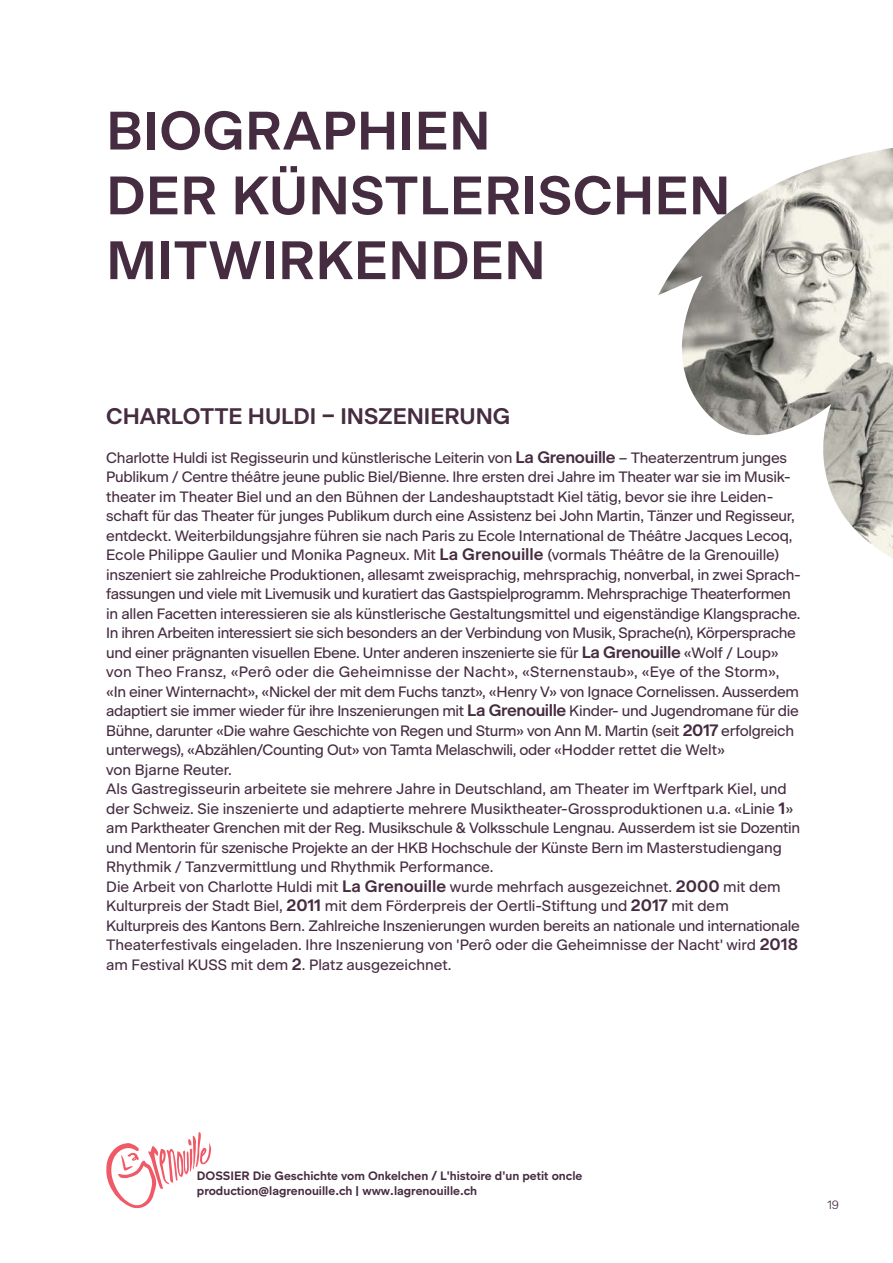
<style>
.page{position:relative;width:893px;height:1263px;background:#fff}
.page>*{position:absolute;margin:0;border:0;box-sizing:border-box;transform-origin:0 0}
.t1{font:600 54px/64.8px "Beausite Classic";letter-spacing:.01em;color:#462c41}
.t2{font:600 22.5px "Beausite Classic";letter-spacing:-.005em;color:#462c41}
.t3{font:15px/19.5px "Beausite Classic";letter-spacing:-.015em;color:#462c41}
.t4{font:700 12px/14.4px "Epoque Grotesk";color:#462c41}
.t5{font:300 12px "Beausite Classic";color:#462c41}
.s1{font-weight:600;font-size:16.5px}
</style>
<div class="page">
<img style="left:658px;top:148px;width:235px;height:410px">
<svg style="left:106px;top:1132px;width:105px;height:77px"></svg>
<h1 class="t1" style="left:106px;top:94px;width:626px">BIOGRAPHIEN<br>DER KÜNSTLERISCHEN<br>MITWIRKENDEN</h1>
<h2 class="t2" style="left:106px;top:399px;width:406px">CHARLOTTE HULDI – INSZENIERUNG</h2>
<p class="t3" style="left:106px;top:446px;width:696px">Charlotte Huldi ist Regisseurin und künstlerische Leiterin von <span class="s1">La Grenouille</span> – Theaterzentrum junges Publikum / Centre théâtre jeune public Biel/Bienne. Ihre ersten drei Jahre im Theater war sie im Musik&shy;theater im Theater Biel und an den Bühnen der Landeshauptstadt Kiel tätig, bevor sie ihre Leiden&shy;schaft für das Theater für junges Publikum durch eine Assistenz bei John Martin, Tänzer und Regisseur, entdeckt. Weiterbildungsjahre führen sie nach Paris zu Ecole International de Théâtre Jacques Lecoq, Ecole Philippe Gaulier und Monika Pagneux. Mit <span class="s1">La Grenouille</span> (vormals Théâtre de la Grenouille) inszeniert sie zahlreiche Produktionen, allesamt zweisprachig, mehrsprachig, nonverbal, in zwei Sprach&shy;fassungen und viele mit Livemusik und kuratiert das Gastspielprogramm. Mehrsprachige Theaterformen in allen Facetten interessieren sie als künstlerische Gestaltungsmittel und eigenständige Klangsprache.<br>In ihren Arbeiten interessiert sie sich besonders an der Verbindung von Musik, Sprache(n), Körpersprache und einer prägnanten visuellen Ebene. Unter anderen inszenierte sie für <span class="s1">La Grenouille</span> «Wolf / Loup» von Theo Fransz, «Perô oder die Geheimnisse der Nacht», «Sternenstaub», «Eye of the Storm», «In einer Winternacht», «Nickel der mit dem Fuchs tanzt», «Henry V» von Ignace Cornelissen. Ausserdem adaptiert sie immer wieder für ihre Inszenierungen mit <span class="s1">La Grenouille</span> Kinder- und Jugendromane für die Bühne, darunter «Die wahre Geschichte von Regen und Sturm» von Ann M. Martin (seit <span class="s1">2017</span> erfolgreich unterwegs), «Abzählen/Counting Out» von Tamta Melaschwili, oder «Hodder rettet die Welt»<br>von Bjarne Reuter.<br>Als Gastregisseurin arbeitete sie mehrere Jahre in Deutschland, am Theater im Werftpark Kiel, und der Schweiz. Sie inszenierte und adaptierte mehrere Musiktheater-Grossproduktionen u.a. «Linie <span class="s1">1</span>» am Parktheater Grenchen mit der Reg. Musikschule &amp; Volksschule Lengnau. Ausserdem ist sie Dozentin und Mentorin für szenische Projekte an der HKB Hochschule der Künste Bern im Masterstudiengang Rhythmik / Tanzvermittlung und Rhythmik Performance.<br>Die Arbeit von Charlotte Huldi mit <span class="s1">La Grenouille</span> wurde mehrfach ausgezeichnet. <span class="s1">2000</span> mit dem Kulturpreis der Stadt Biel, <span class="s1">2011</span> mit dem Förderpreis der Oertli-Stiftung und <span class="s1">2017</span> mit dem Kulturpreis des Kantons Bern. Zahlreiche Inszenierungen wurden bereits an nationale und internationale Theaterfestivals eingeladen. Ihre Inszenierung von 'Perô oder die Geheimnisse der Nacht' wird <span class="s1">2018 </span>am Festival KUSS mit dem <span class="s1">2</span>. Platz ausgezeichnet.</p>
<p class="t4" style="left:197px;top:1168px;width:387px">DOSSIER Die Geschichte vom Onkelchen / L'histoire d'un petit oncle production@lagrenouille.ch | www.lagrenouille.ch</p>
<p class="t5" style="left:827px;top:1196px;width:13px">19</p>
</div>
